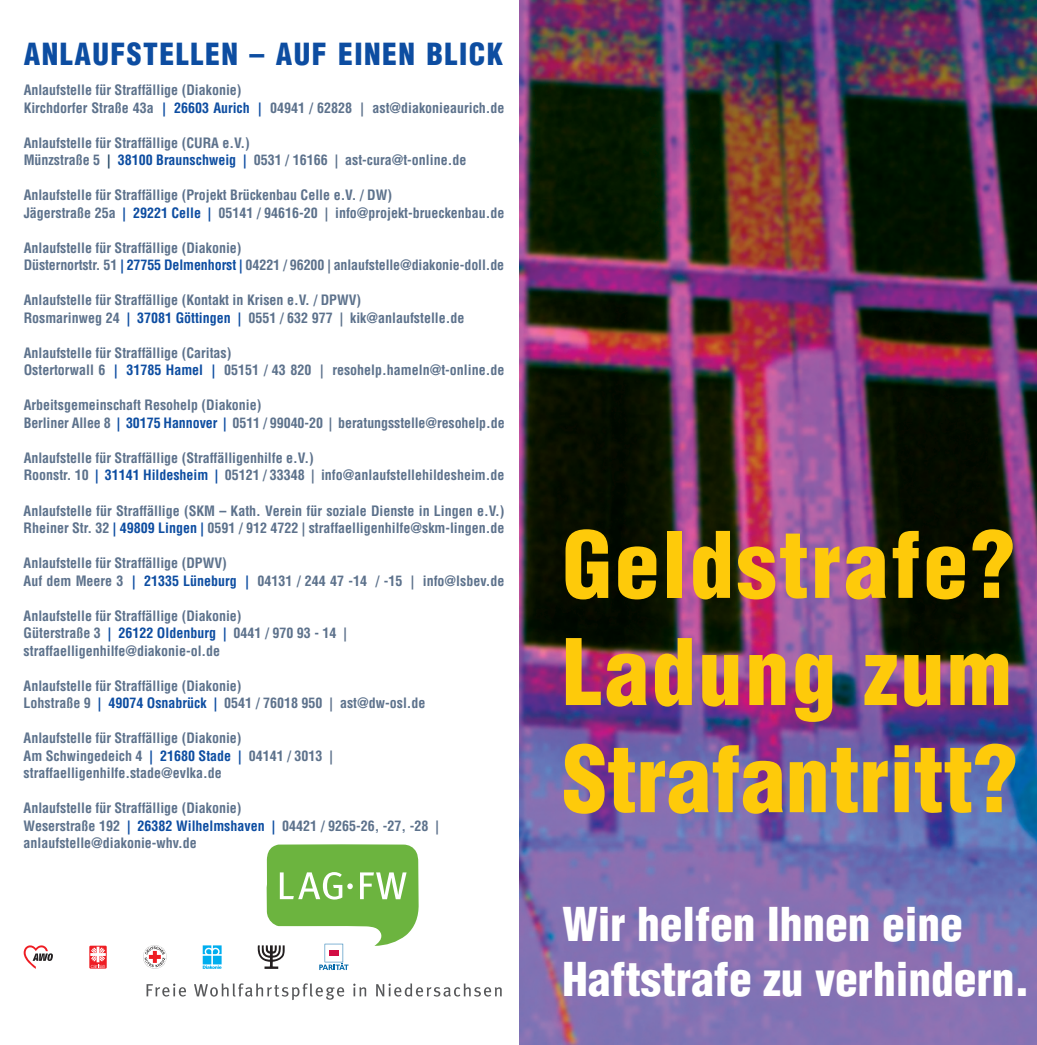
<style>
.page{position:relative;width:1037px;height:1045px;background:#fff}
.page>*{position:absolute;margin:0;border:0;box-sizing:border-box;transform-origin:0 0}
.t1{font:900 condensed 89.25px/107.1px "Helvetica";letter-spacing:.025em;color:#feca0a;text-align:justify}
.t2{font:900 condensed 45.5px/54.6px "Helvetica";color:#fff}
.t3{font:900 condensed 29.75px "Helvetica";letter-spacing:.05em;color:#0d4da1}
.t4{font:700 condensed 14px/17.5px "Helvetica";color:#5d728c}
.s1{color:#0d4da1}
.s2{color:#234664}
</style>
<div class="page">
<img style="left:520px;top:0;width:517px;height:1044px">
<svg style="left:147px;top:983px;width:39px;height:13px"></svg>
<svg style="left:194px;top:983px;width:150px;height:17px"></svg>
<svg style="left:353px;top:983px;width:13px;height:13px"></svg>
<svg style="left:376px;top:983px;width:126px;height:13px"></svg>
<svg style="left:143px;top:945px;width:24px;height:23px"></svg>
<svg style="left:24px;top:945px;width:29px;height:23px"></svg>
<svg style="left:257px;top:844px;width:162px;height:125px"></svg>
<svg style="left:203px;top:945px;width:19px;height:23px"></svg>
<svg style="left:89px;top:945px;width:18px;height:23px"></svg>
<svg style="left:90px;top:946px;width:16px;height:21px"></svg>
<h3 class="t3" style="left:24px;top:37px;width:481px">ANLAUFSTELLEN – AUF EINEN BLICK</h3>
<p class="t4" style="left:24px;top:82px;width:482px">Anlaufstelle für Straffällige (Diakonie)<br>Kirchdorfer Straße 43a <span class="s1">| 26603 Aurich |</span> 04941 / 62828 | ast@diakonieaurich.de</p>
<p class="t4" style="left:24px;top:134px;width:444px">Anlaufstelle für Straffällige (CURA e.V.)<br>Münzstraße 5 <span class="s2">|</span> <span class="s1">38100 Braunschweig |</span> 0531 / 16166 | ast-cura@t-online.de</p>
<p class="t4" style="left:24px;top:187px;width:482px">Anlaufstelle für Straffällige (Projekt Brückenbau Celle e.V. / DW)<br>Jägerstraße 25a <span class="s1">| 29221 Celle |</span> 05141 / 94616-20 | info@projekt-brueckenbau.de</p>
<p class="t4" style="left:24px;top:239px;width:482px">Anlaufstelle für Straffällige (Diakonie)<br>Düsternortstr. 51 <span class="s1">| 27755 Delmenhorst |</span> 04221 / 96200 | anlaufstelle@diakonie-doll.de</p>
<p class="t4" style="left:24px;top:292px;width:442px">Anlaufstelle für Straffällige (Kontakt in Krisen e.V. / DPWV)<br>Rosmarinweg 24 <span class="s1">| 37081 Göttingen |</span> 0551 / 632 977 | kik@anlaufstelle.de</p>
<p class="t4" style="left:24px;top:344px;width:482px">Anlaufstelle für Straffällige (Caritas)<br>Ostertorwall 6 <span class="s1">| 31785 Hamel |</span> 05151 / 43 820 | resohelp.hameln@t-online.de</p>
<p class="t4" style="left:24px;top:397px;width:483px">Arbeitsgemeinschaft Resohelp (Diakonie)<br>Berliner Allee 8 <span class="s1">| 30175 Hannover |</span> 0511 / 99040-20 | beratungsstelle@resohelp.de</p>
<p class="t4" style="left:24px;top:449px;width:482px">Anlaufstelle für Straffällige (Straffälligenhilfe e.V.)<br>Roonstr. 10 <span class="s1">| 31141 Hildesheim |</span> 05121 / 33348 | info@anlaufstellehildesheim.de</p>
<p class="t4" style="left:24px;top:502px;width:482px">Anlaufstelle für Straffällige (SKM – Kath. Verein für soziale Dienste in Lingen e.V.)<br>Rheiner Str. 32 <span class="s1">| 49809 Lingen |</span> 0591 / 912 4722 | straffaelligenhilfe@skm-lingen.de</p>
<p class="t4" style="left:24px;top:554px;width:482px">Anlaufstelle für Straffällige (DPWV)<br>Auf dem Meere 3 <span class="s1">| 21335 Lüneburg |</span> 04131 / 244 47 -14 / -15 | info@lsbev.de</p>
<p class="t4" style="left:24px;top:607px;width:325px">Anlaufstelle für Straffällige (Diakonie)<br>Güterstraße 3 <span class="s1">| 26122 Oldenburg |</span> 0441 / 970 93 - 14 | straffaelligenhilfe@diakonie-ol.de</p>
<p class="t4" style="left:24px;top:677px;width:403px">Anlaufstelle für Straffällige (Diakonie)<br>Lohstraße 9 <span class="s1">| 49074 Osnabrück |</span> 0541 / 76018 950 | ast@dw-osl.de</p>
<p class="t4" style="left:24px;top:729px;width:311px">Anlaufstelle für Straffällige (Diakonie)<br>Am Schwingedeich 4 <span class="s1">| 21680 Stade |</span> 04141 / 3013 | straffaelligenhilfe.stade@evlka.de</p>
<p class="t4" style="left:24px;top:799px;width:417px">Anlaufstelle für Straffällige (Diakonie)<br>Weserstraße 192 <span class="s1">| 26382 Wilhelmshaven |</span> 04421 / 9265-26, -27, -28 | anlaufstelle@diakonie-whv.de</p>
<h1 class="t1" style="left:563px;top:513px;width:457px">Geldstrafe?<br>Ladung zum Strafantritt?</h1>
<h2 class="t2" style="left:563px;top:898px;width:469px">Wir helfen Ihnen eine<br>Haftstrafe zu verhindern.</h2>
</div>
